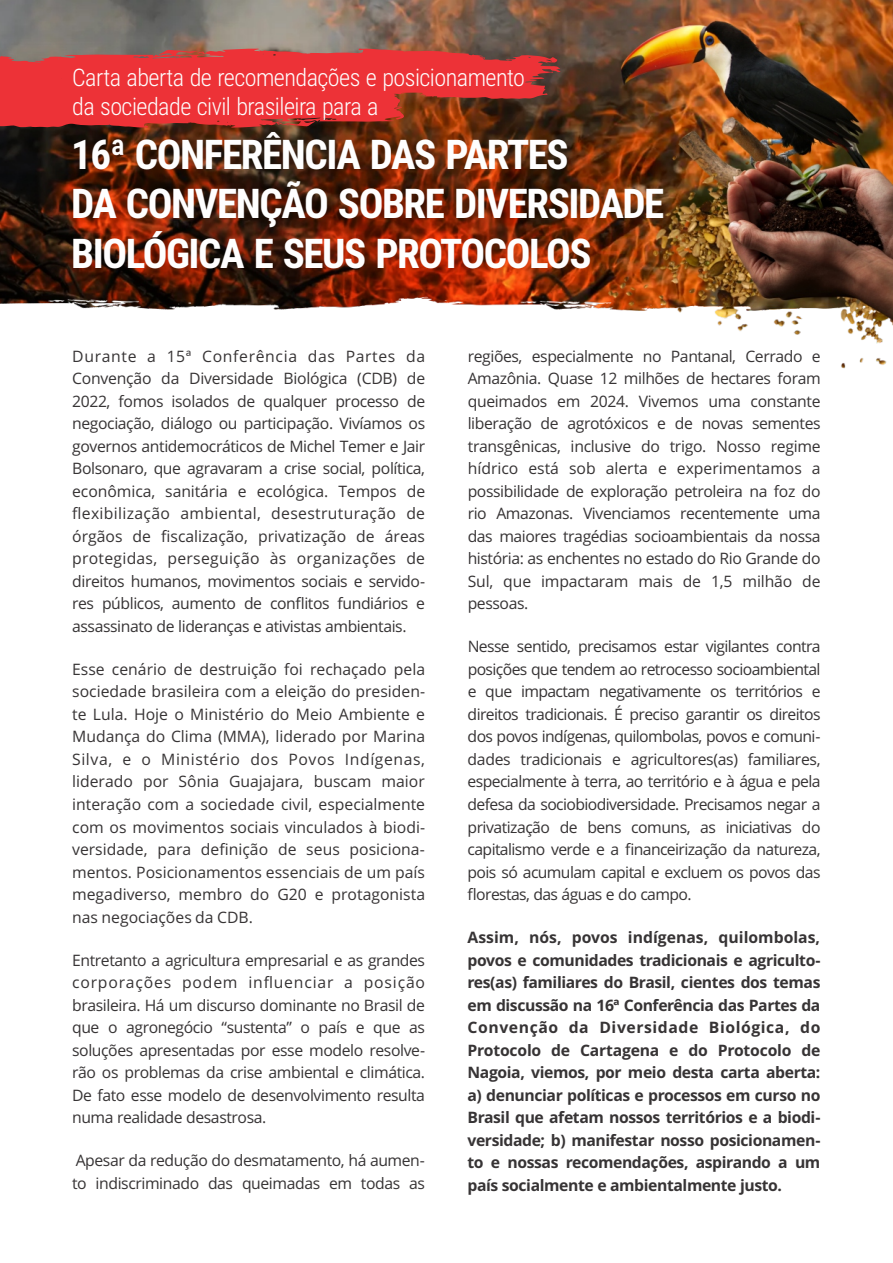
<style>
.page{position:relative;width:893px;height:1263px;background:#fff}
.page>*{position:absolute;margin:0;border:0;box-sizing:border-box;transform-origin:0 0}
.t1{font:700 40.95px/49.2px "Roboto Condensed";letter-spacing:-.035em;color:#fefefe}
.t2{font:300 24.15px/29px "Roboto Condensed";letter-spacing:-.025em;color:#fefefe}
.t3{font:15.75px/22.5px "Open Sans";letter-spacing:-.025em;color:#373435;text-align:justify}
.t4{font:700 15.75px/22.5px "Open Sans";letter-spacing:-.025em;color:#373435;text-align:justify}
</style>
<div class="page">
<img style="left:0;top:0;width:893px;height:369px">
<svg style="left:0;top:48px;width:561px;height:83px;background:#c83533"></svg>
<h2 class="t2" style="left:72px;top:65px;width:454px">Carta aberta de recomendações e posicionamento da sociedade civil brasileira para a</h2>
<h1 class="t1" style="left:71px;top:134px;width:595px">16ª CONFERÊNCIA DAS PARTES<br>DA CONVENÇÃO SOBRE DIVERSIDADE<br>BIOLÓGICA E SEUS PROTOCOLOS</h1>
<p class="t3" style="left:72px;top:346px;width:354px">Durante a 15ª Conferência das Partes da Convenção da Diversidade Biológica (CDB) de 2022, fomos isolados de qualquer processo de negociação, diálogo ou participação. Vivíamos os governos antidemocráticos de Michel Temer e Jair Bolsonaro, que agravaram a crise social, política, econômica, sanitária e ecológica. Tempos de flexibilização ambiental, desestruturação de órgãos de fiscalização, privatização de áreas protegidas, perseguição às organizações de direitos humanos, movimentos sociais e servido&shy;res públicos, aumento de conflitos fundiários e assassinato de lideranças e ativistas ambientais.</p>
<p class="t3" style="left:72px;top:659px;width:354px">Esse cenário de destruição foi rechaçado pela sociedade brasileira com a eleição do presiden&shy;te Lula. Hoje o Ministério do Meio Ambiente e Mudança do Clima (MMA), liderado por Marina Silva, e o Ministério dos Povos Indígenas, liderado por Sônia Guajajara, buscam maior interação com a sociedade civil, especialmente com os movimentos sociais vinculados à biodi&shy;versidade, para definição de seus posiciona&shy;mentos. Posicionamentos essenciais de um país megadiverso, membro do G20 e protagonista nas negociações da CDB.</p>
<p class="t3" style="left:72px;top:950px;width:354px">Entretanto a agricultura empresarial e as grandes corporações podem influenciar a posição brasileira. Há um discurso dominante no Brasil de que o agronegócio “sustenta” o país e que as soluções apresentadas por esse modelo resolve&shy;rão os problemas da crise ambiental e climática.<br>De fato esse modelo de desenvolvimento resulta numa realidade desastrosa.</p>
<p class="t3" style="left:72px;top:1151px;width:354px">Apesar da redução do desmatamento, há aumen&shy;to indiscriminado das queimadas em todas as</p>
<p class="t3" style="left:468px;top:346px;width:354px">regiões, especialmente no Pantanal, Cerrado e Amazônia. Quase 12 milhões de hectares foram queimados em 2024. Vivemos uma constante liberação de agrotóxicos e de novas sementes transgênicas, inclusive do trigo. Nosso regime hídrico está sob alerta e experimentamos a possibilidade de exploração petroleira na foz do rio Amazonas. Vivenciamos recentemente uma das maiores tragédias socioambientais da nossa história: as enchentes no estado do Rio Grande do Sul, que impactaram mais de 1,5 milhão de pessoas.</p>
<p class="t3" style="left:468px;top:637px;width:355px">Nesse sentido, precisamos estar vigilantes contra posições que tendem ao retrocesso socioambiental e que impactam negativamente os territórios e direitos tradicionais. É preciso garantir os direitos dos povos indígenas, quilombolas, povos e comuni&shy;dades tradicionais e agricultores(as) familiares, especialmente à terra, ao território e à água e pela defesa da sociobiodiversidade. Precisamos negar a privatização de bens comuns, as iniciativas do capitalismo verde e a financeirização da natureza, pois só acumulam capital e excluem os povos das florestas, das águas e do campo.</p>
<p class="t4" style="left:467px;top:927px;width:354px">Assim, nós, povos indígenas, quilombolas, povos e comunidades tradicionais e agriculto&shy;res(as) familiares do Brasil, cientes dos temas em discussão na 16ª Conferência das Partes da Convenção da Diversidade Biológica, do Protocolo de Cartagena e do Protocolo de Nagoia, viemos, por meio desta carta aberta: a) denunciar políticas e processos em curso no Brasil que afetam nossos territórios e a biodi&shy;versidade; b) manifestar nosso posicionamen&shy;to e nossas recomendações, aspirando a um país socialmente e ambientalmente justo.</p>
</div>
